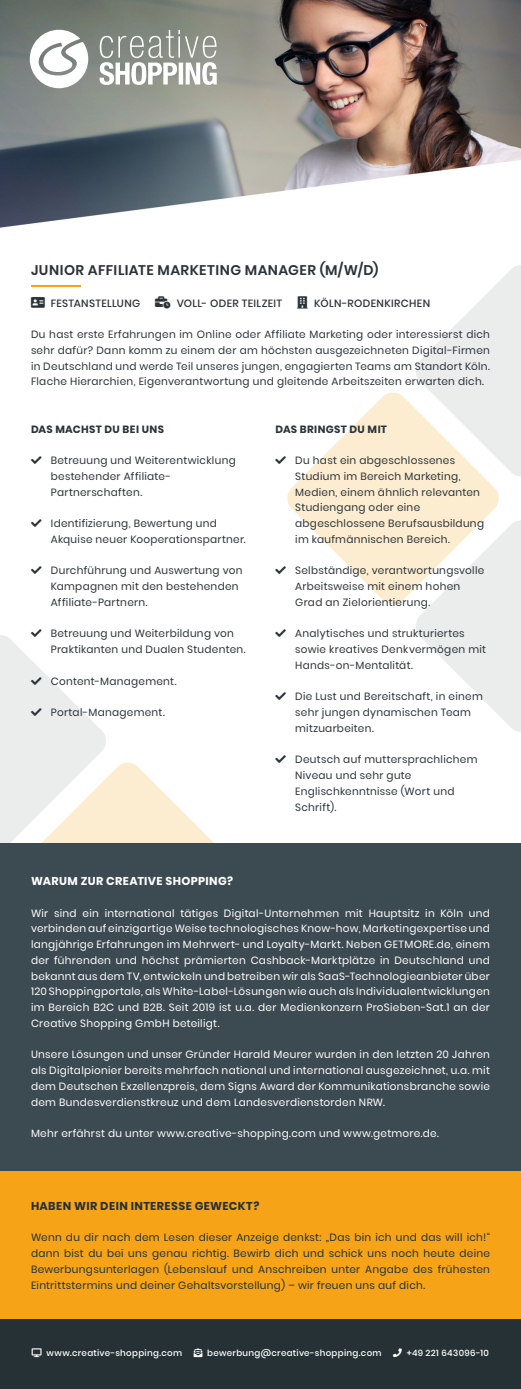
<style>
.page{position:relative;width:521px;height:1389px;background:#fff}
.page>*{position:absolute;margin:0;border:0;box-sizing:border-box;transform-origin:0 0}
.t1{font:600 14px "Poppins";letter-spacing:.03em;color:#2b3338}
.t2{font:700 11.38px "Poppins";letter-spacing:.035em;color:#253134}
.t3{font:700 11.38px "Poppins";letter-spacing:.035em;color:#fff}
.t4{font:10.5px/15.8px "Poppins";letter-spacing:.025em;color:#2b3338}
.t5{font:10.5px/15.8px "Poppins";letter-spacing:.025em;color:#fff;text-align:justify}
.t6{font:10.5px/15.8px "Poppins";letter-spacing:.025em;color:#253134;text-align:justify}
.t7{font:500 10.5px "Poppins";letter-spacing:.03em;color:#2b3338}
.t8{font:700 10.5px "Poppins";letter-spacing:.03em;color:#2b3338}
.t9{font:500 8.75px "Poppins";letter-spacing:.035em;color:#fff}
</style>
<div class="page">
<img style="left:0;top:265px;width:521px;height:578px">
<img style="left:0;top:0;width:521px;height:228px">
<svg style="left:30px;top:30px;width:187px;height:58px"></svg>
<hr style="left:31px;top:285px;width:50px;height:2px;background:#f6a316">
<div style="left:0;top:843px;width:521px;height:328px;background:#3c4a51"></div>
<div style="left:0;top:1171px;width:521px;height:149px;background:#f6a318"></div>
<div style="left:0;top:1320px;width:521px;height:69px;background:#253134"></div>
<svg style="left:31px;top:456px;width:11px;height:8px"></svg>
<svg style="left:31px;top:519px;width:11px;height:8px"></svg>
<svg style="left:31px;top:567px;width:11px;height:7px"></svg>
<svg style="left:31px;top:630px;width:11px;height:7px"></svg>
<svg style="left:31px;top:677px;width:11px;height:8px"></svg>
<svg style="left:31px;top:708px;width:11px;height:8px"></svg>
<svg style="left:275px;top:456px;width:11px;height:8px"></svg>
<svg style="left:275px;top:566px;width:11px;height:8px"></svg>
<svg style="left:275px;top:629px;width:11px;height:8px"></svg>
<svg style="left:275px;top:692px;width:11px;height:8px"></svg>
<svg style="left:275px;top:755px;width:11px;height:8px"></svg>
<svg style="left:31px;top:297px;width:14px;height:10px"></svg>
<svg style="left:155px;top:296px;width:16px;height:12px"></svg>
<svg style="left:297px;top:296px;width:11px;height:12px"></svg>
<h1 class="t1" style="left:31px;top:262px;width:349px">JUNIOR AFFILIATE MARKETING MANAGER (M/W/D)</h1>
<p class="t7" style="left:51px;top:297px;width:91px">FESTANSTELLUNG</p>
<p class="t7" style="left:177px;top:297px;width:107px">VOLL- ODER TEILZEIT</p>
<p class="t7" style="left:314px;top:297px;width:117px">KÖLN-RODENKIRCHEN</p>
<p class="t4" style="left:31px;top:327px;width:460px;text-align:justify">Du hast erste Erfahrungen im Online oder Affiliate Marketing oder interessierst dich sehr dafür? Dann komm zu einem der am höchsten ausgezeichneten Digital-Firmen in Deutschland und werde Teil unseres jungen, engagierten Teams am Standort Köln.<br>Flache Hierarchien, Eigenverantwortung und gleitende Arbeitszeiten erwarten dich.</p>
<p class="t8" style="left:31px;top:423px;width:135px">DAS MACHST DU BEI UNS</p>
<p class="t4" style="left:51px;top:453px;width:186px">Betreuung und Weiterentwicklung bestehender Affiliate-<br>Partnerschaften.</p>
<p class="t4" style="left:51px;top:516px;width:196px">Identifizierung, Bewertung und<br>Akquise neuer Kooperationspartner.</p>
<p class="t4" style="left:51px;top:563px;width:193px">Durchführung und Auswertung von<br>Kampagnen mit den bestehenden<br>Affiliate-Partnern.</p>
<p class="t4" style="left:51px;top:626px;width:196px">Betreuung und Weiterbildung von<br>Praktikanten und Dualen Studenten.</p>
<p class="t4" style="left:51px;top:673px;width:127px">Content-Management.</p>
<p class="t4" style="left:51px;top:705px;width:115px">Portal-Management.</p>
<p class="t8" style="left:275px;top:423px;width:113px">DAS BRINGST DU MIT</p>
<p class="t4" style="left:295px;top:453px;width:190px">Du hast ein abgeschlossenes<br>Studium im Bereich Marketing,<br>Medien, einem ähnlich relevanten<br>Studiengang oder eine abgeschlossene Berufsausbildung im kaufmännischen Bereich.</p>
<p class="t4" style="left:295px;top:563px;width:191px">Selbständige, verantwortungsvolle<br>Arbeitsweise mit einem hohen<br>Grad an Zielorientierung.</p>
<p class="t4" style="left:295px;top:626px;width:192px">Analytisches und strukturiertes sowie kreatives Denkvermögen mit<br>Hands-on-Mentalität.</p>
<p class="t4" style="left:295px;top:689px;width:189px">Die Lust und Bereitschaft, in einem sehr jungen dynamischen Team mitzuarbeiten.</p>
<p class="t4" style="left:295px;top:752px;width:184px">Deutsch auf muttersprachlichem<br>Niveau und sehr gute<br>Englischkenntnisse (Wort und<br>Schrift).</p>
<p class="t3" style="left:31px;top:874px;width:203px">WARUM ZUR CREATIVE SHOPPING?</p>
<p class="t5" style="left:31px;top:905px;width:460px">Wir sind ein international tätiges Digital-Unternehmen mit Hauptsitz in Köln und verbinden auf einzigartige Weise technologisches Know-how, Marketingexpertise und langjährige Erfahrungen im Mehrwert- und Loyalty-Markt. Neben GETMORE.de, einem der führenden und höchst prämierten Cashback-Marktplätze in Deutschland und bekannt aus dem TV, entwickeln und betreiben wir als SaaS-Technologieanbieter über 120 Shoppingportale, als White-Label-Lösungen wie auch als Individualentwicklungen im Bereich B2C und B2B. Seit 2019 ist u.a. der Medienkonzern ProSieben-Sat.1 an der Creative Shopping GmbH beteiligt.</p>
<p class="t5" style="left:31px;top:1047px;width:460px">Unsere Lösungen und unser Gründer Harald Meurer wurden in den letzten 20 Jahren als Digitalpionier bereits mehrfach national und international ausgezeichnet, u.a. mit dem Deutschen Exzellenzpreis, dem Signs Award der Kommunikationsbranche sowie dem Bundesverdienstkreuz und dem Landesverdienstorden NRW.</p>
<p class="t5" style="left:31px;top:1126px;width:409px">Mehr erfährst du unter www.creative-shopping.com und www.getmore.de.</p>
<p class="t2" style="left:31px;top:1199px;width:230px">HABEN WIR DEIN INTERESSE GEWECKT?</p>
<p class="t6" style="left:31px;top:1230px;width:460px">Wenn du dir nach dem Lesen dieser Anzeige denkst: „Das bin ich und das will ich!“ dann bist du bei uns genau richtig. Bewirb dich und schick uns noch heute deine Bewerbungsunterlagen (Lebenslauf und Anschreiben unter Angabe des frühesten Eintrittstermins und deiner Gehaltsvorstellung) – wir freuen uns auf dich.</p>
<p class="t9" style="left:46px;top:1348px;width:137px">www.creative-shopping.com</p>
<p class="t9" style="left:207px;top:1348px;width:176px">bewerbung@creative-shopping.com</p>
<p class="t9" style="left:407px;top:1348px;width:84px">+49 221 643096-10</p>
</div>
